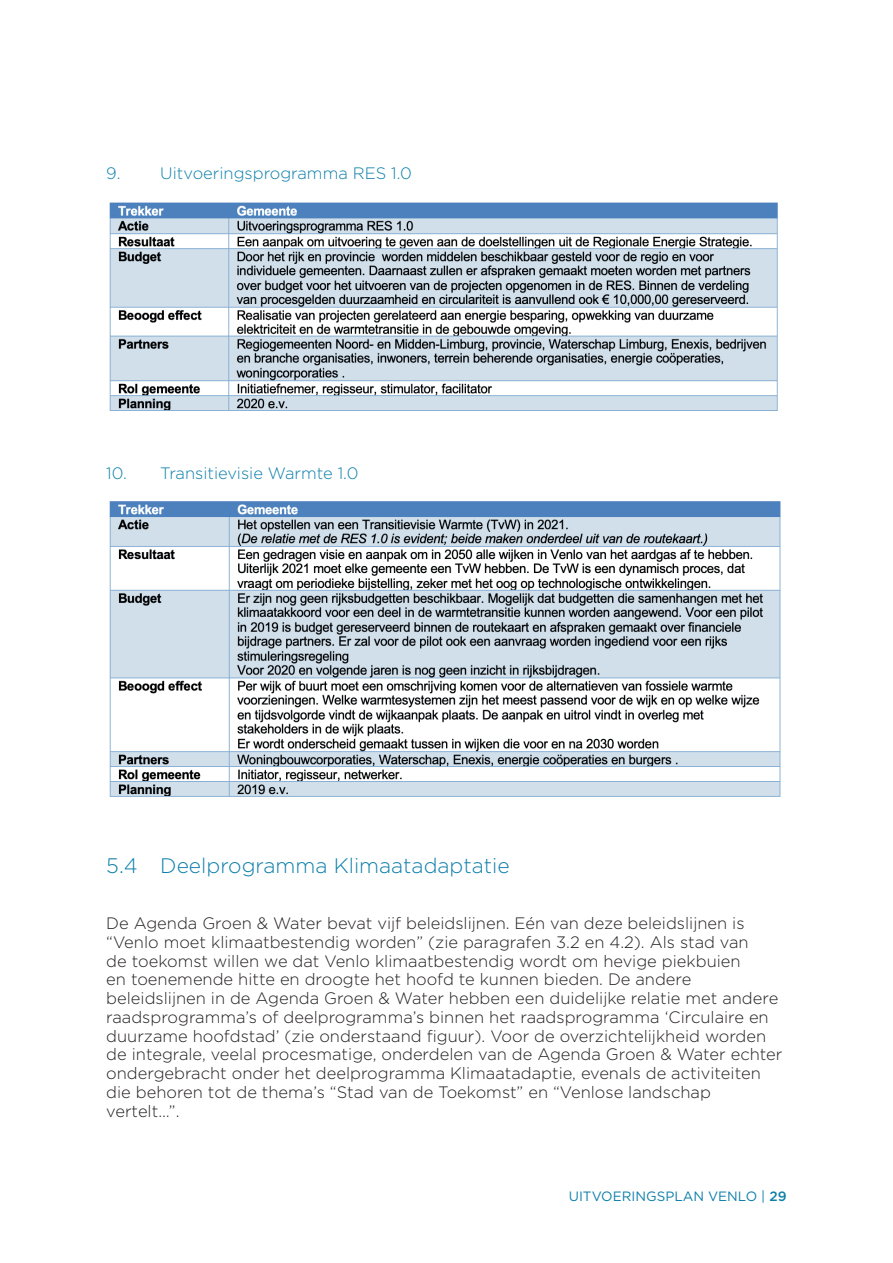
<style>
.page{position:relative;width:893px;height:1263px;background:#fff}
.page>*{position:absolute;margin:0;border:0;box-sizing:border-box;transform-origin:0 0}
.t1{font:300 21px "Gotham";color:#0e7faa}
.t2{font:300 16.5px/18.8px "Gotham";color:#231f20}
.t3{font:300 16.5px "Gotham";color:#0e7faa}
.t4{font:13.5px "Gotham";color:#0e7faa}
.s1{font-weight:500}
</style>
<div class="page">
<img style="left:109px;top:202px;width:669px;height:209px">
<img style="left:109px;top:501px;width:672px;height:296px">
<p class="t3" style="left:106px;top:163px;width:16px">9.</p>
<p class="t3" style="left:160px;top:163px;width:253px">Uitvoeringsprogramma RES 1.0</p>
<p class="t3" style="left:106px;top:463px;width:254px">10. Transitievisie Warmte 1.0</p>
<p class="t1" style="left:106px;top:852px;width:405px">5.4 Deelprogramma Klimaatadaptatie</p>
<p class="t2" style="left:106px;top:913px;width:678px">De Agenda Groen &amp; Water bevat vijf beleidslijnen. Eén van deze beleidslijnen is “Venlo moet klimaatbestendig worden” (zie paragrafen 3.2 en 4.2). Als stad van<br>de toekomst willen we dat Venlo klimaatbestendig wordt om hevige piekbuien<br>en toenemende hitte en droogte het hoofd te kunnen bieden. De andere beleidslijnen in de Agenda Groen &amp; Water hebben een duidelijke relatie met andere raadsprogramma’s of deelprogramma’s binnen het raadsprogramma ‘Circulaire en duurzame hoofdstad’ (zie onderstaand figuur). Voor de overzichtelijkheid worden de integrale, veelal procesmatige, onderdelen van de Agenda Groen &amp; Water echter ondergebracht onder het deelprogramma Klimaatadaptie, evenals de activiteiten die behoren tot de thema’s “Stad van de Toekomst” en “Venlose landschap vertelt…”.</p>
<p class="t4" style="left:569px;top:1187px;width:219px">UITVOERINGSPLAN VENLO | <span class="s1">29</span></p>
</div>
